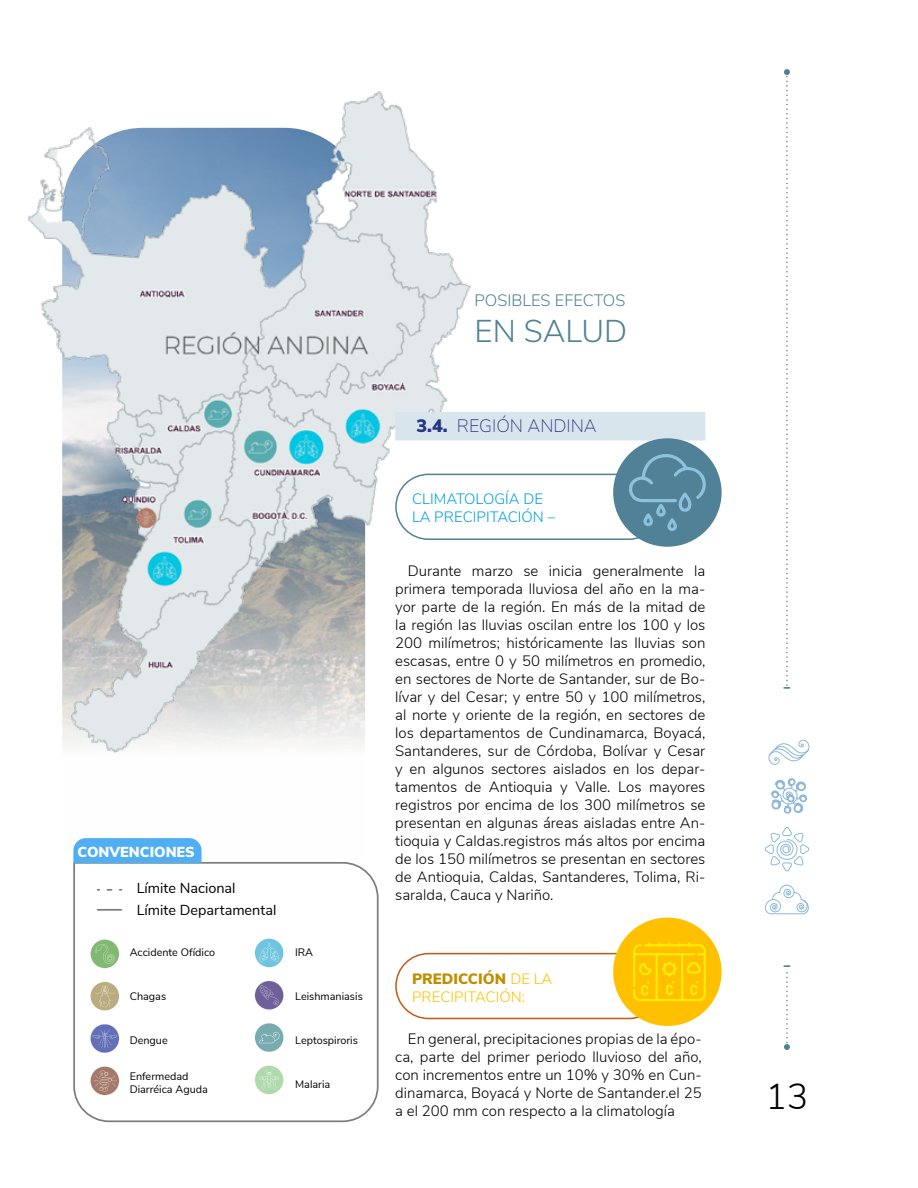
<style>
.page{position:relative;width:918px;height:1188px;background:#fff}
.page>*{position:absolute;margin:0;border:0;box-sizing:border-box;transform-origin:0 0}
.t1{font:300 36px "Nunito Sans";color:#000}
.t2{font:300 31.5px "Nunito Sans";color:#518196}
.t3{font:200 18px "Nunito Sans";color:#283583}
.t4{font:300 16.5px "Nunito Sans";color:#518196}
.t5{font:300 15px/18px "Nunito Sans";color:#000;text-align:justify}
.t6{font:300 15px/18px "Nunito Sans";color:#009fe3}
.t7{font:300 15px/18px "Nunito Sans";color:#ffc000}
.t8{font:14.4px/22.2px "Nunito Sans";color:#000}
.t9{font:900 14.4px "Nunito Sans";color:#fff}
.t10{font:10.8px/12.6px "Nunito Sans";color:#000}
.s1{font-weight:900}
.s2{font-weight:900;color:#bf8f00}
</style>
<div class="page">
<svg style="left:784px;top:69px;width:6px;height:620px"></svg>
<svg style="left:784px;top:965px;width:6px;height:85px"></svg>
<svg style="left:764px;top:739px;width:46px;height:176px"></svg>
<img style="left:28px;top:91px;width:455px;height:662px">
<div style="left:395px;top:953px;width:267px;height:66px;border:2px solid #c45911;border-radius:32px"></div>
<div style="left:613px;top:918px;width:109px;height:108px;background:#ffc000;border-radius:50%"></div>
<svg style="left:633px;top:942px;width:73px;height:59px"></svg>
<svg style="left:73px;top:862px;width:306px;height:261px"></svg>
<svg style="left:73px;top:838px;width:129px;height:25px;background:#55b1f3"></svg>
<svg style="left:255px;top:938px;width:29px;height:29px"></svg>
<svg style="left:90px;top:1066px;width:29px;height:29px"></svg>
<svg style="left:90px;top:1024px;width:29px;height:29px"></svg>
<svg style="left:90px;top:982px;width:29px;height:29px"></svg>
<svg style="left:255px;top:1023px;width:29px;height:29px"></svg>
<svg style="left:90px;top:939px;width:29px;height:29px"></svg>
<svg style="left:255px;top:981px;width:29px;height:29px"></svg>
<svg style="left:255px;top:1065px;width:29px;height:29px"></svg>
<svg style="left:107px;top:889px;width:14px;height:2px"></svg>
<hr style="left:98px;top:909px;width:23px;height:2px;background:#7c7c7c">
<div style="left:395px;top:412px;width:310px;height:29px;background:#d9e5ec"></div>
<div style="left:396px;top:474px;width:265px;height:65px;background:#fff;border-radius:32px"></div>
<div style="left:395px;top:474px;width:267px;height:66px;border:2px solid #518196;border-radius:32px"></div>
<div style="left:613px;top:438px;width:109px;height:109px;background:#518196;border-radius:50%"></div>
<svg style="left:628px;top:451px;width:78px;height:80px"></svg>
<p class="t9" style="left:78px;top:841px;width:119px">CONVENCIONES</p>
<p class="t8" style="left:137px;top:876px;width:141px">Límite Nacional<br>Límite Departamental</p>
<p class="t10" style="left:130px;top:945px;width:87px">Accidente Ofídico</p>
<p class="t10" style="left:130px;top:989px;width:38px">Chagas</p>
<p class="t10" style="left:130px;top:1033px;width:40px">Dengue</p>
<p class="t10" style="left:130px;top:1070px;width:80px">Enfermedad<br>Diarréica Aguda</p>
<p class="t10" style="left:295px;top:945px;width:20px">IRA</p>
<p class="t10" style="left:295px;top:989px;width:69px">Leishmaniasis</p>
<p class="t10" style="left:295px;top:1033px;width:64px">Leptospiroris</p>
<p class="t10" style="left:295px;top:1077px;width:37px">Malaria</p>
<p class="t4" style="left:475px;top:288px;width:152px">POSIBLES EFECTOS</p>
<h2 class="t2" style="left:475px;top:308px;width:154px">EN SALUD</h2>
<p class="t3" style="left:416px;top:413px;width:182px"><span class="s1">3.4.</span> REGIÓN ANDINA</p>
<p class="t6" style="left:412px;top:489px;width:145px">CLIMATOLOGÍA DE<br>LA PRECIPITACIÓN –</p>
<p class="t5" style="left:395px;top:561px;width:312px;text-indent:13px">Durante marzo se inicia generalmente la primera temporada lluviosa del año en la ma&shy;yor parte de la región. En más de la mitad de la región las lluvias oscilan entre los 100 y los 200 milímetros; históricamente las lluvias son escasas, entre 0 y 50 milímetros en promedio, en sectores de Norte de Santander, sur de Bo&shy;lívar y del Cesar; y entre 50 y 100 milímetros, al norte y oriente de la región, en sectores de los departamentos de Cundinamarca, Boyacá, Santanderes, sur de Córdoba, Bolívar y Cesar y en algunos sectores aislados en los depar&shy;tamentos de Antioquia y Valle. Los mayores registros por encima de los 300 milímetros se presentan en algunas áreas aisladas entre An&shy;tioquia y Caldas.registros más altos por encima de los 150 milímetros se presentan en sectores de Antioquia, Caldas, Santanderes, Tolima, Ri&shy;saralda, Cauca y Nariño.</p>
<p class="t7" style="left:412px;top:969px;width:142px"><span class="s2">PREDICCIÓN</span> DE LA<br>PRECIPITACIÓN:</p>
<p class="t5" style="left:395px;top:1029px;width:308px;text-indent:13px">En general, precipitaciones propias de la épo&shy;ca, parte del primer periodo lluvioso del año, con incrementos entre un 10% y 30% en Cun&shy;dinamarca, Boyacá y Norte de Santander.el 25 a el 200 mm con respecto a la climatología</p>
<h1 class="t1" style="left:765px;top:1070px;width:45px">13</h1>
</div>
